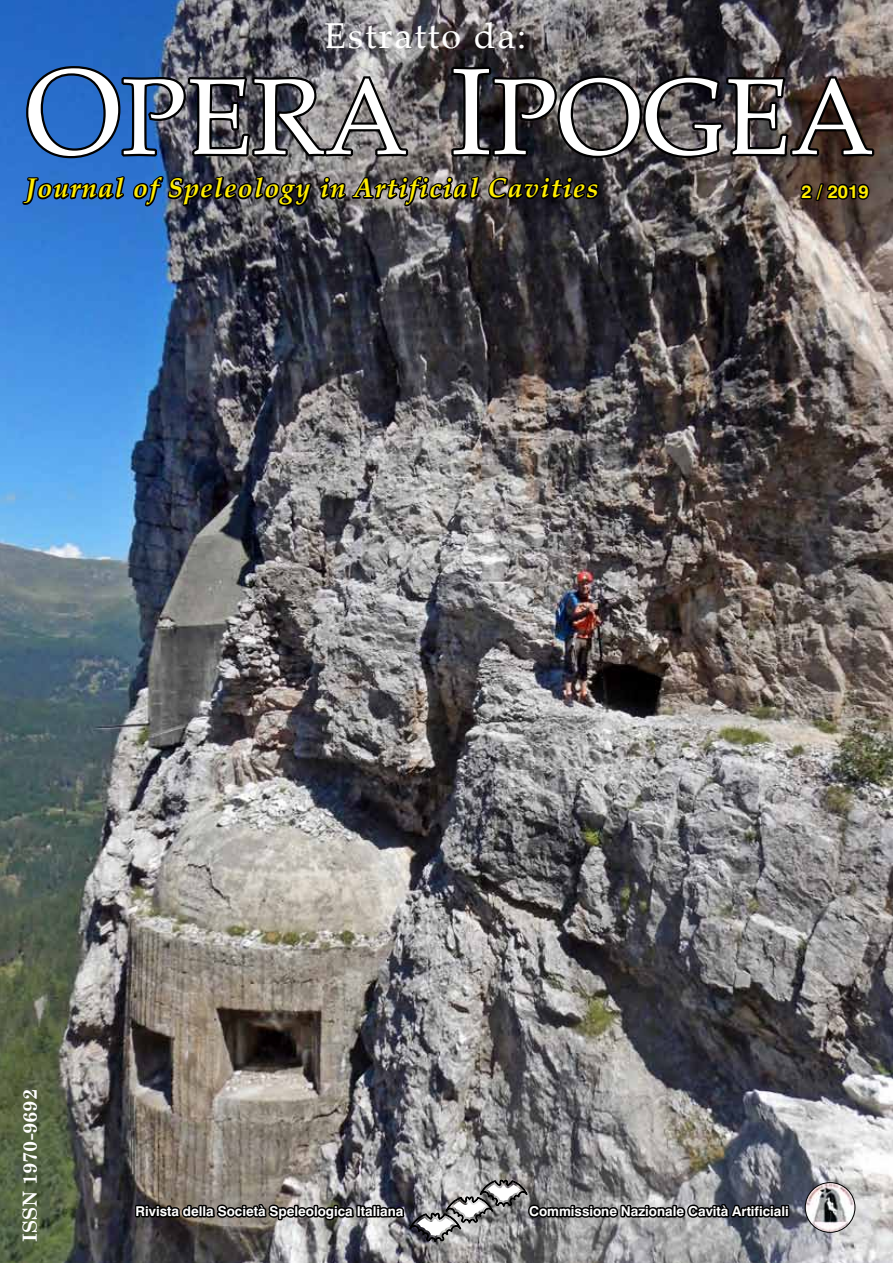
<style>
.page{position:relative;width:893px;height:1263px;background:#fff}
.page>*{position:absolute;margin:0;border:0;box-sizing:border-box;transform-origin:0 0}
.t1{font:108px "Palatino Linotype";color:#fff}
.t2{font:36px "Palatino Linotype";letter-spacing:.05em;color:#fff}
.t3{font:italic 700 27px "Palatino Linotype";letter-spacing:.05em;color:#ffed00}
.t4{font:700 19.5px "Century Schoolbook";color:#fff}
.t5{font:700 18px "Swiss 721 BT";color:#ffed00}
.t6{font:700 13.5px "Swiss 721 BT";color:#fff}
.s1{font-size:121.5px}
.s2{font-size:123px}
</style>
<div class="page">
<img style="left:0;top:0;width:893px;height:1263px">
<img style="left:805px;top:1182px;width:50px;height:50px">
<svg style="left:21px;top:64px;width:855px;height:151px;background:#414653"></svg>
<svg style="left:134px;top:1180px;width:655px;height:62px;background:#757374"></svg>
<div style="left:805px;top:1182px;width:50px;height:51px;border:1px solid #000;border-radius:50%"></div>
<h2 class="t2" style="left:324px;top:10px;width:204px">Estratto da:</h2>
<h1 class="t1" style="left:26px;top:40px;width:850px"><span class="s1">O</span>PERA <span class="s2">I</span>POGEA</h1>
<h3 class="t5" style="left:802px;top:181px;width:68px">2 / 2019</h3>
<h3 class="t3" style="left:26px;top:169px;width:574px">Journal of Speleology in Artificial Cavities</h3>
<h3 class="t4" style="left:15px;top:1242px;width:154px;rotate:-90deg">ISSN 1970-9692</h3>
<p class="t6" style="left:136px;top:1203px;width:269px">Rivista della Società Speleologica Italiana</p>
<p class="t6" style="left:529px;top:1203px;width:261px">Commissione Nazionale Cavità Artificiali</p>
</div>
